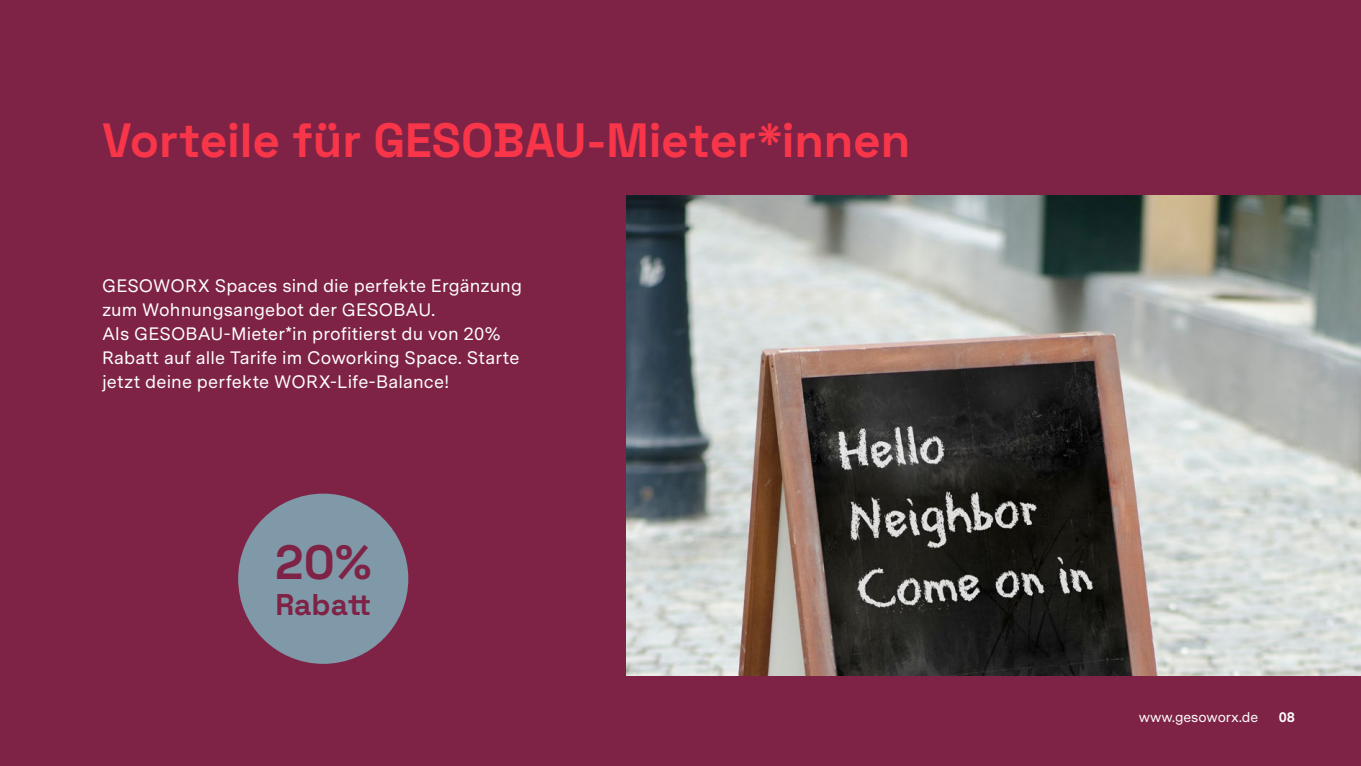
<style>
.page{position:relative;width:1361px;height:766px;background:#fff}
.page>*{position:absolute;margin:0;border:0;box-sizing:border-box;transform-origin:0 0}
.t1{font:700 48px "Space Grotesk";letter-spacing:-.005em;color:#f93649}
.t2{font:700 48px "Space Grotesk";color:#7f2346}
.t3{font:700 30px "Space Grotesk";color:#7f2346}
.t4{font:18px/24px "Messina Sans";letter-spacing:.01em;color:#fff}
.t5{font:14px "Messina Sans";color:#fff}
.t6{font:700 14px "Messina Sans";color:#fff}
</style>
<div class="page">
<div style="left:0;top:0;width:1361px;height:765px;background:#7f2346"></div>
<div style="left:238px;top:493px;width:170px;height:170px;background:#8099a8;border-radius:50%"></div>
<img style="left:626px;top:196px;width:735px;height:479px">
<h1 class="t1" style="left:102px;top:102px;width:810px">Vorteile für GESOBAU-Mieter*innen</h1>
<p class="t4" style="left:102px;top:273px;width:421px">GESOWORX Spaces sind die perfekte Ergänzung zum Wohnungsangebot der GESOBAU.<br>Als GESOBAU-Mieter*in profitierst du von 20% Rabatt auf alle Tarife im Coworking Space. Starte jetzt deine perfekte WORX-Life-Balance!</p>
<p class="t2" style="left:275px;top:524px;width:98px">20%</p>
<p class="t3" style="left:275px;top:581px;width:97px">Rabatt</p>
<p class="t5" style="left:1138px;top:706px;width:121px">www.gesoworx.de</p>
<p class="t6" style="left:1278px;top:706px;width:18px">08</p>
</div>
